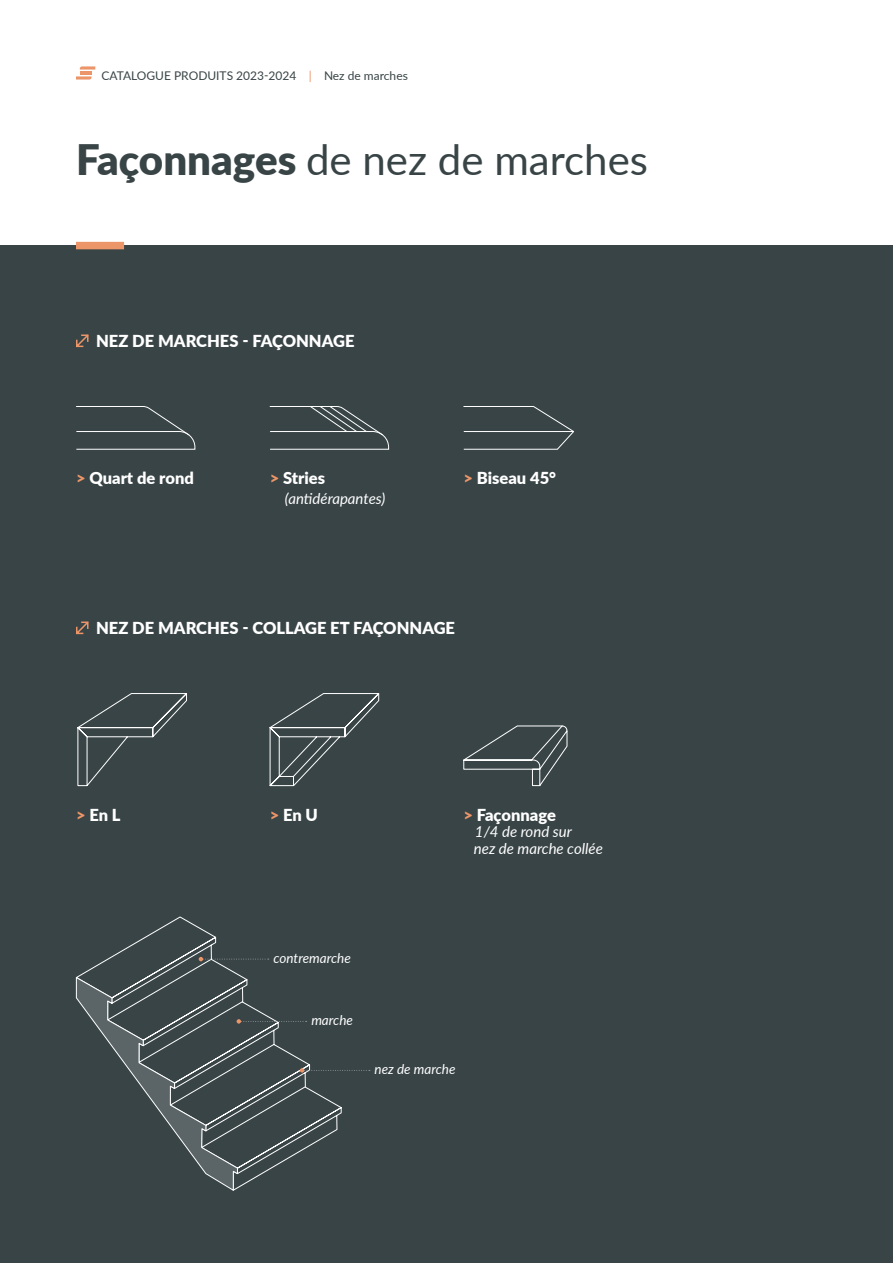
<style>
.page{position:relative;width:893px;height:1263px;background:#fff}
.page>*{position:absolute;margin:0;border:0;box-sizing:border-box;transform-origin:0 0}
.t1{font:42px "Lato";color:#394446}
.t2{font:900 16.5px "Lato";color:#fff}
.t3{font:italic 15px/16.5px "Lato";color:#fff}
.t4{font:italic 13.5px "Lato";color:#fff}
.t5{font:12px "Lato";color:#394446}
.s1{color:#eb9569}
.s2{font-weight:900}
</style>
<div class="page">
<div style="left:0;top:246px;width:893px;height:1017px;background:#394446"></div>
<svg style="left:80px;top:66px;width:15px;height:4px"></svg>
<hr style="left:80px;top:71px;width:12px;height:4px;background:#eb9569">
<svg style="left:76px;top:76px;width:16px;height:4px"></svg>
<svg style="left:76px;top:334px;width:13px;height:14px"></svg>
<svg style="left:76px;top:621px;width:13px;height:14px"></svg>
<div style="left:76px;top:242px;width:48px;height:7px;background:#eb9569"></div>
<svg style="left:76px;top:406px;width:120px;height:44px"></svg>
<svg style="left:269px;top:406px;width:120px;height:44px"></svg>
<svg style="left:463px;top:406px;width:111px;height:44px"></svg>
<svg style="left:77px;top:693px;width:110px;height:94px"></svg>
<svg style="left:269px;top:693px;width:111px;height:94px"></svg>
<svg style="left:463px;top:725px;width:105px;height:62px"></svg>
<svg style="left:75px;top:916px;width:167px;height:82px"></svg>
<svg style="left:199px;top:957px;width:70px;height:4px"></svg>
<svg style="left:76px;top:976px;width:294px;height:215px"></svg>
<p class="t5" style="left:101px;top:67px;width:308px">CATALOGUE PRODUITS 2023-2024 <span class="s1">|</span> Nez de marches</p>
<h1 class="t1" style="left:76px;top:129px;width:573px"><span class="s2">Façonnages</span> de nez de marches</h1>
<p class="t2" style="left:96px;top:329px;width:260px">NEZ DE MARCHES - FAÇONNAGE</p>
<p class="t2" style="left:76px;top:466px;width:119px"><span class="s1">&gt;</span> Quart de rond</p>
<p class="t2" style="left:270px;top:466px;width:57px"><span class="s1">&gt;</span> Stries</p>
<p class="t3" style="left:285px;top:489px;width:102px">(antidérapantes)</p>
<p class="t2" style="left:463px;top:466px;width:94px"><span class="s1">&gt;</span> Biseau 45°</p>
<p class="t2" style="left:96px;top:616px;width:360px">NEZ DE MARCHES - COLLAGE ET FAÇONNAGE</p>
<p class="t2" style="left:76px;top:802px;width:46px"><span class="s1">&gt;</span> En L</p>
<p class="t2" style="left:270px;top:802px;width:50px"><span class="s1">&gt;</span> En U</p>
<p class="t2" style="left:463px;top:802px;width:94px"><span class="s1">&gt;</span> Façonnage</p>
<p class="t3" style="left:474px;top:823px;width:130px">1/4 de rond sur<br>nez de marche collée</p>
<p class="t4" style="left:273px;top:948px;width:79px">contremarche</p>
<p class="t4" style="left:311px;top:1010px;width:43px">marche</p>
<p class="t4" style="left:375px;top:1059px;width:82px">nez de marche</p>
</div>
